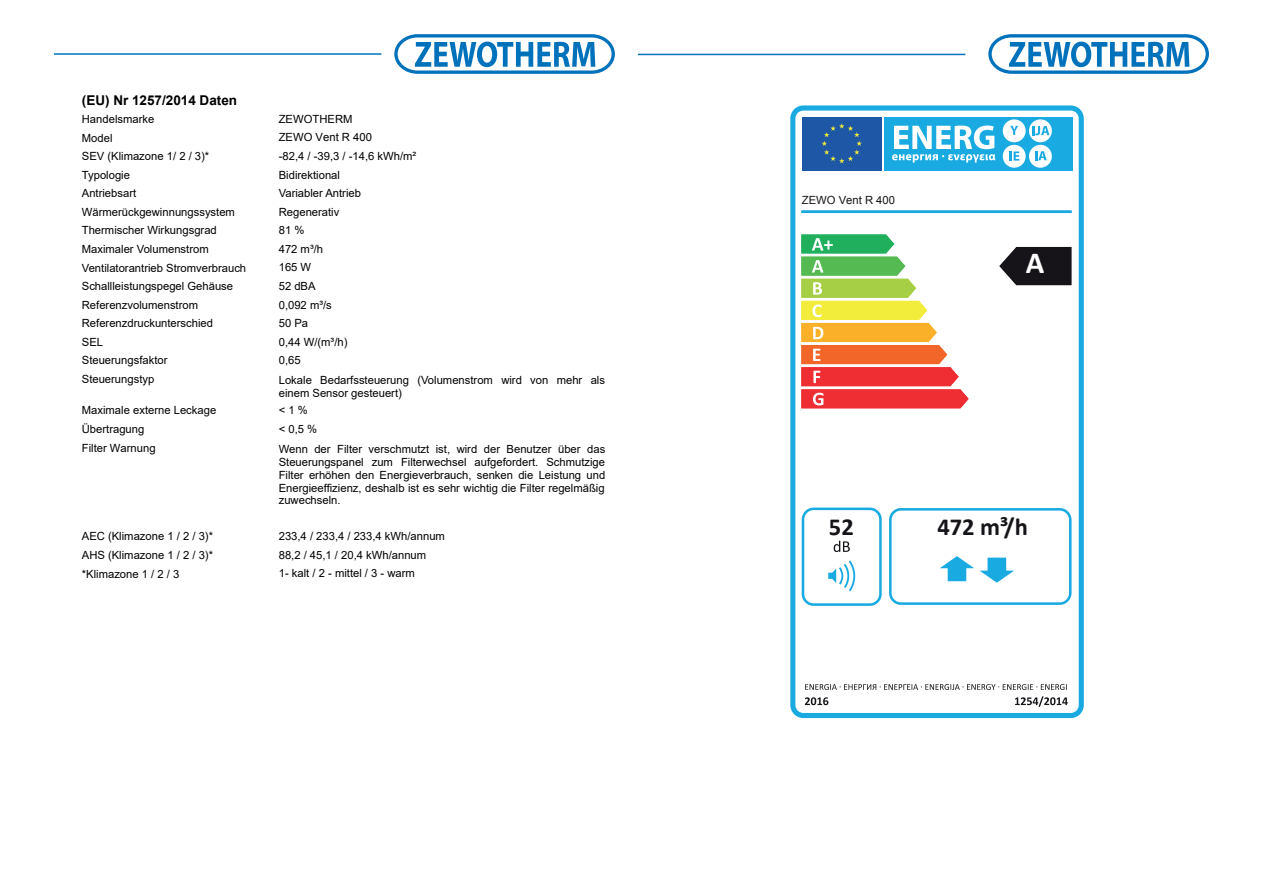
<style>
.page{position:relative;width:1263px;height:893px;background:#fff}
.page>*{position:absolute;margin:0;border:0;box-sizing:border-box;transform-origin:0 0}
.t1{font:700 30.6px "Calibri";color:#fff}
.t2{font:700 24.6px "Calibri";color:#171419}
.t3{font:700 13.5px "Arial";color:#000001}
.t4{font:11.25px/18.6px "Arial";color:#000001}
.t5{font:11.25px/18.6px "Arial";color:#000001}
.t6{font:11.25px "Arial";color:#171419}
</style>
<div class="page">
<svg style="left:394px;top:34px;width:221px;height:40px"></svg>
<svg style="left:988px;top:34px;width:221px;height:40px"></svg>
<hr style="left:54px;top:53px;width:327px;height:2px;background:#0072bc">
<hr style="left:638px;top:54px;width:327px;height:1px;background:#0072bc">
<svg style="left:790px;top:105px;width:294px;height:613px"></svg>
<svg style="left:801px;top:234px;width:168px;height:174px"></svg>
<svg style="left:805px;top:684px;width:262px;height:6px"></svg>
<svg style="left:805px;top:697px;width:23px;height:8px"></svg>
<svg style="left:1015px;top:696px;width:53px;height:11px"></svg>
<div style="left:802px;top:117px;width:80px;height:53px;background:#1f57a7"></div>
<svg style="left:822px;top:123px;width:40px;height:40px"></svg>
<div style="left:884px;top:117px;width:188px;height:53px;background:#1aaae2"></div>
<div style="left:1003px;top:119px;width:23px;height:23px;background:#fff;border-radius:50%"></div>
<svg style="left:1029px;top:119px;width:23px;height:23px"></svg>
<div style="left:1003px;top:145px;width:23px;height:23px;background:#fff;border-radius:50%"></div>
<div style="left:1029px;top:145px;width:23px;height:23px;background:#fff;border-radius:50%"></div>
<svg style="left:892px;top:125px;width:103px;height:38px"></svg>
<svg style="left:1010px;top:126px;width:8px;height:9px"></svg>
<svg style="left:1032px;top:126px;width:17px;height:9px"></svg>
<svg style="left:1010px;top:151px;width:9px;height:10px"></svg>
<svg style="left:1035px;top:151px;width:12px;height:9px"></svg>
<svg style="left:802px;top:508px;width:269px;height:98px"></svg>
<svg style="left:999px;top:247px;width:72px;height:38px;background:#333034"></svg>
<p class="t3" style="left:82px;top:91px;width:157px">(EU) Nr 1257/2014 Daten</p>
<p class="t4" style="left:82px;top:110px;width:166px">Handelsmarke<br>Model<br>SEV (Klimazone 1/ 2 / 3)*<br>Typologie<br>Antriebsart<br>Wärmerückgewinnungssystem<br>Thermischer Wirkungsgrad<br>Maximaler Volumenstrom<br>Ventilatorantrieb Stromverbrauch<br>Schallleistungspegel Gehäuse<br>Referenzvolumenstrom<br>Referenzdruckunterschied<br>SEL<br>Steuerungsfaktor<br>Steuerungstyp</p>
<p class="t4" style="left:82px;top:401px;width:136px">Maximale externe Leckage<br>Übertragung<br>Filter Warnung</p>
<p class="t4" style="left:82px;top:527px;width:133px;text-align:justify">AEC (Klimazone 1 / 2 / 3)* AHS (Klimazone 1 / 2 / 3)* *Klimazone 1 / 2 / 3</p>
<p class="t5" style="left:279px;top:110px;width:95px">ZEWOTHERM<br>ZEWO Vent R 400</p>
<p class="t4" style="left:279px;top:147px;width:139px">-82,4 / -39,3 / -14,6 kWh/m²<br>Bidirektional<br>Variabler Antrieb<br>Regenerativ<br>81 %<br>472 m³/h<br>165 W<br>52 dBA<br>0,092 m³/s<br>50 Pa<br>0,44 W/(m³/h)<br>0,65</p>
<p class="t4" style="left:279px;top:374px;width:328px;line-height:12.9px">Lokale Bedarfssteuerung (Volumenstrom wird von mehr als einem Sensor gesteuert)</p>
<p class="t4" style="left:279px;top:401px;width:40px">&lt; 1 % &lt; 0,5 %</p>
<p class="t4" style="left:279px;top:442px;width:328px;line-height:12.9px;text-align:justify">Wenn der Filter verschmutzt ist, wird der Benutzer über das Steuerungspanel zum Filterwechsel aufgefordert. Schmutzige Filter erhöhen den Energieverbrauch, senken die Leistung und Energieeffizienz, deshalb ist es sehr wichtig die Filter regelmäßig zuwechseln.</p>
<p class="t4" style="left:279px;top:527px;width:168px">233,4 / 233,4 / 233,4 kWh/annum<br>88,2 / 45,1 / 20,4 kWh/annum<br>1- kalt / 2 - mittel / 3 - warm</p>
<p class="t6" style="left:802px;top:193px;width:95px">ZEWO Vent R 400</p>
<h1 class="t1" style="left:1026px;top:242px;width:20px">A</h1>
<h2 class="t2" style="left:829px;top:510px;width:26px">52</h2>
<h2 class="t2" style="left:937px;top:510px;width:92px">472 m³/h</h2>
</div>
